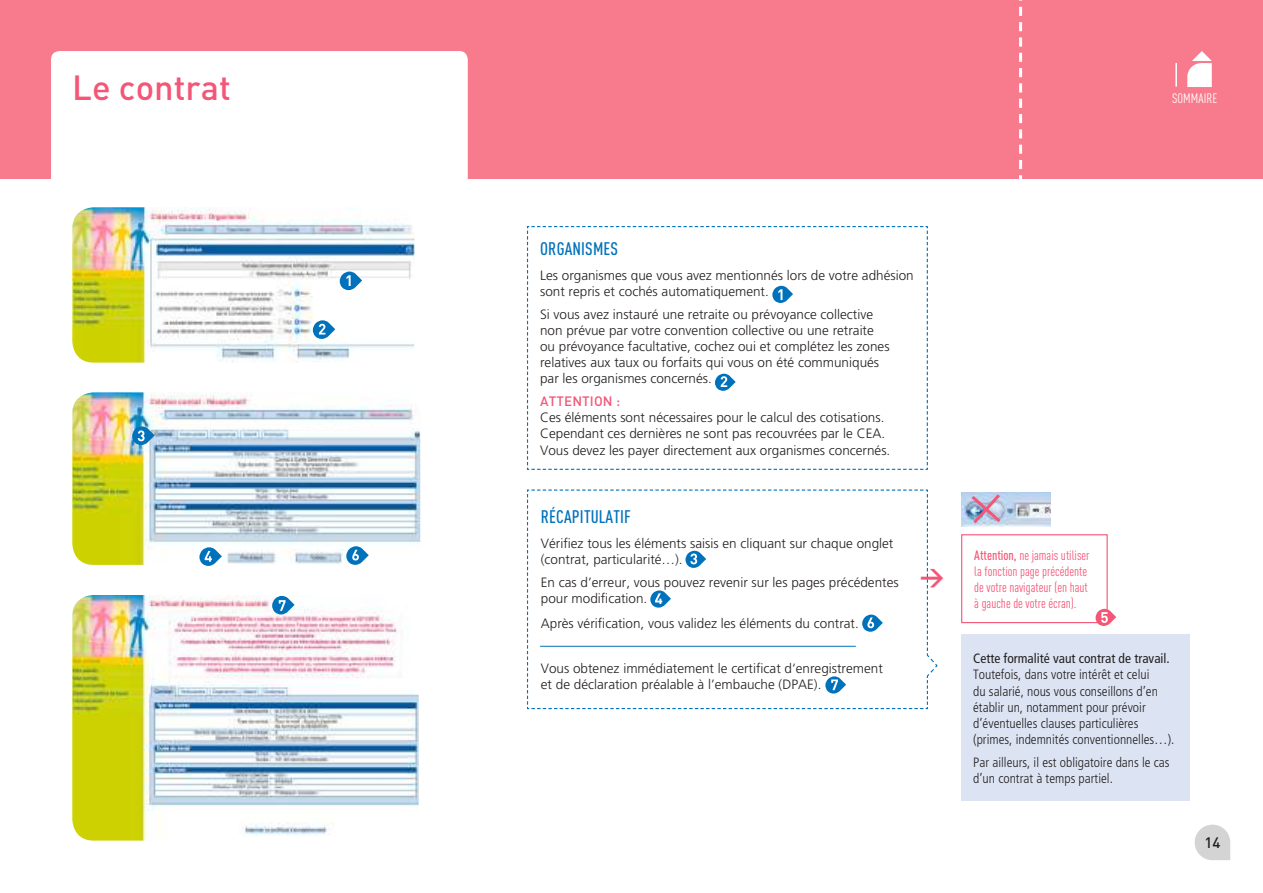
<style>
.page{position:relative;width:1263px;height:893px;background:#fff}
.page>*{position:absolute;margin:0;border:0;box-sizing:border-box;transform-origin:0 0}
.t1{font:500 34.5px "DINOT";color:#f45677}
.t2{font:700 24px "DINOT";color:#f45677}
.t3{font:500 condensed 18px "DINOT";letter-spacing:.01em;color:#0072bc}
.t4{font:500 15px "DINOT";color:#241f1f}
.t5{font:300 13.5px/16.2px "Frutiger LT Std";color:#241f1f}
.t6{font:300 condensed 13.5px/16.2px "Frutiger LT Std";color:#241f1f}
.t7{font:condensed 13.5px/16.2px "DINOT";color:#f45677}
.t8{font:condensed 13.5px "Frutiger LT Std";color:#241f1f}
.t9{font:500 13.5px "DINOT";letter-spacing:.01em;color:#f45677}
.t10{font:condensed 13.5px "DINOT";letter-spacing:.01em;color:#fff}
.s1{font-weight:500}
</style>
<div class="page">
<div style="left:0;top:0;width:1263px;height:179px;background:#f77b8c"></div>
<svg style="left:1195px;top:825px;width:35px;height:35px"></svg>
<hr style="left:1175px;top:63px;width:2px;height:24px;background:#fff">
<svg style="left:1187px;top:51px;width:25px;height:36px"></svg>
<div style="left:51px;top:51px;width:417px;height:159px;background:#fff;border-radius:9px"></div>
<svg style="left:1019px;top:0;width:3px;height:179px"></svg>
<img style="left:72px;top:207px;width:342px;height:156px">
<img style="left:72px;top:595px;width:347px;height:246px">
<div style="left:961px;top:635px;width:229px;height:166px;background:#dce4f4"></div>
<div style="left:961px;top:534px;width:147px;height:89px;border:1px solid #f45677"></div>
<svg style="left:340px;top:271px;width:22px;height:19px"></svg>
<svg style="left:313px;top:320px;width:22px;height:19px"></svg>
<img style="left:72px;top:392px;width:348px;height:173px">
<svg style="left:132px;top:426px;width:23px;height:19px"></svg>
<svg style="left:199px;top:547px;width:23px;height:19px"></svg>
<svg style="left:346px;top:546px;width:23px;height:19px"></svg>
<svg style="left:272px;top:596px;width:23px;height:19px"></svg>
<svg style="left:1095px;top:609px;width:21px;height:17px"></svg>
<svg style="left:527px;top:489px;width:409px;height:220px"></svg>
<img style="left:961px;top:493px;width:89px;height:34px">
<svg style="left:968px;top:492px;width:36px;height:35px"></svg>
<svg style="left:527px;top:226px;width:401px;height:244px"></svg>
<hr style="left:540px;top:646px;width:316px;height:1px;background:#0072bc">
<h1 class="t1" style="left:72px;top:66px;width:160px">Le contrat</h1>
<p class="t10" style="left:1172px;top:90px;width:47px">SOMMAIRE</p>
<h3 class="t3" style="left:540px;top:238px;width:80px">ORGANISMES</h3>
<p class="t5" style="left:540px;top:267px;width:375px">Les organismes que vous avez mentionnés lors de votre adhésion sont repris et cochés automatiquement.</p>
<p class="t5" style="left:540px;top:306px;width:351px">Si vous avez instauré une retraite ou prévoyance collective non prévue par votre convention collective ou une retraite ou prévoyance facultative, cochez oui et complétez les zones relatives aux taux ou forfaits qui vous on été communiqués par les organismes concernés.</p>
<p class="t9" style="left:540px;top:392px;width:81px">ATTENTION :</p>
<p class="t5" style="left:540px;top:410px;width:352px">Ces éléments sont nécessaires pour le calcul des cotisations.<br>Cependant ces dernières ne sont pas recouvrées par le CEA.<br>Vous devez les payer directement aux organismes concernés.</p>
<h3 class="t3" style="left:541px;top:506px;width:92px">RÉCAPITULATIF</h3>
<p class="t5" style="left:541px;top:535px;width:354px">Vérifiez tous les éléments saisis en cliquant sur chaque onglet (contrat, particularité…).</p>
<p class="t5" style="left:541px;top:574px;width:359px">En cas d’erreur, vous pouvez revenir sur les pages précédentes pour modification.</p>
<p class="t5" style="left:541px;top:615px;width:320px">Après vérification, vous validez les éléments du contrat.</p>
<p class="t5" style="left:541px;top:660px;width:343px">Vous obtenez immédiatement le certificat d‘enregistrement et de déclaration préalable à l’embauche (DPAE).</p>
<h2 class="t2" style="left:920px;top:561px;width:26px">→</h2>
<p class="t7" style="left:974px;top:547px;width:117px"><span class="s1">Attention,</span> ne jamais utiliser la fonction page précédente de votre navigateur (en haut à gauche de votre écran).</p>
<p class="t8" style="left:973px;top:651px;width:198px">Cette formalité vaut contrat de travail.</p>
<p class="t6" style="left:973px;top:667px;width:203px">Toutefois, dans votre intérêt et celui<br>du salarié, nous vous conseillons d’en établir un, notamment pour prévoir d’éventuelles clauses particulières (primes, indemnités conventionnelles…).</p>
<p class="t6" style="left:973px;top:754px;width:198px">Par ailleurs, il est obligatoire dans le cas d’un contrat à temps partiel.</p>
<p class="t4" style="left:1204px;top:833px;width:17px">14</p>
</div>
